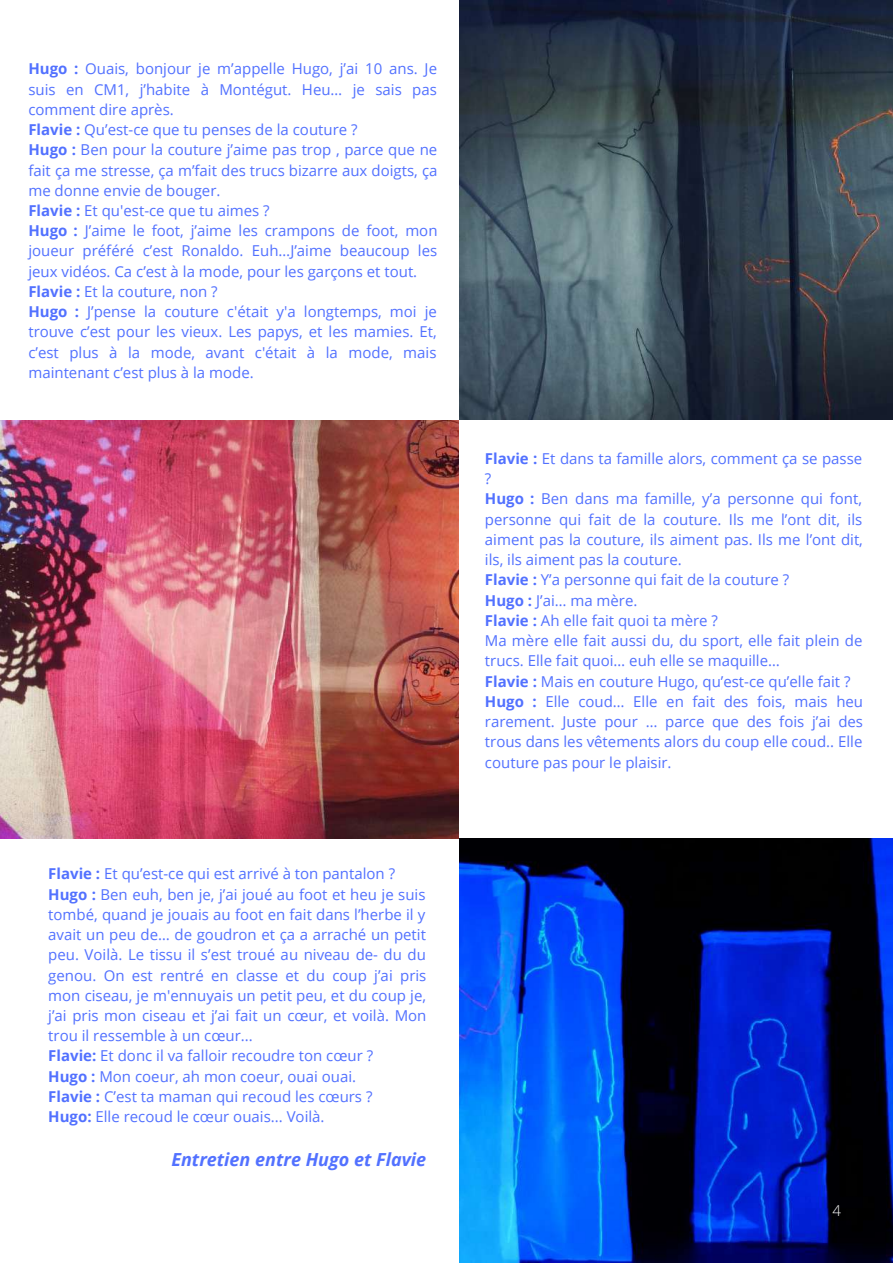
<style>
.page{position:relative;width:893px;height:1264px;background:#fff}
.page>*{position:absolute;margin:0;border:0;box-sizing:border-box;transform-origin:0 0}
.t1{font:italic 700 18px "Open Sans";color:#5271ff}
.t2{font:15px/20.2px "Open Sans";color:#5271ff}
.t3{font:300 15px "Open Sans";color:#fff}
.s1{font-weight:700}
</style>
<div class="page">
<img style="left:0;top:420px;width:459px;height:418px">
<img style="left:459px;top:0;width:433px;height:420px">
<img style="left:459px;top:839px;width:433px;height:423px">
<p class="t2" style="left:28px;top:58px;width:410px"><span class="s1">Hugo :</span> Ouais, bonjour je m’appelle Hugo, j’ai 10 ans. Je suis en CM1, j’habite à Montégut. Heu… je sais pas comment dire après.<br><span class="s1">Flavie :</span> Qu’est-ce que tu penses de la couture ?<br><span class="s1">Hugo :</span> Ben pour la couture j’aime pas trop , parce que ne fait ça me stresse, ça m’fait des trucs bizarre aux doigts, ça me donne envie de bouger.<br><span class="s1">Flavie :</span> Et qu'est-ce que tu aimes ?<br><span class="s1">Hugo :</span> J’aime le foot, j’aime les crampons de foot, mon joueur préféré c’est Ronaldo. Euh…J’aime beaucoup les jeux vidéos. Ca c’est à la mode, pour les garçons et tout.<br><span class="s1">Flavie :</span> Et la couture, non ?<br><span class="s1">Hugo :</span> J’pense la couture c'était y'a longtemps, moi je trouve c’est pour les vieux. Les papys, et les mamies. Et, c’est plus à la mode, avant c'était à la mode, mais maintenant c’est plus à la mode.</p>
<p class="t2" style="left:48px;top:863px;width:379px"><span class="s1">Flavie :</span> Et qu’est-ce qui est arrivé à ton pantalon ?<br><span class="s1">Hugo :</span> Ben euh, ben je, j’ai joué au foot et heu je suis tombé, quand je jouais au foot en fait dans l’herbe il y avait un peu de… de goudron et ça a arraché un petit peu. Voilà. Le tissu il s’est troué au niveau de- du du genou. On est rentré en classe et du coup j’ai pris mon ciseau, je m'ennuyais un petit peu, et du coup je, j’ai pris mon ciseau et j’ai fait un cœur, et voilà. Mon trou il ressemble à un cœur...<br><span class="s1">Flavie:</span> Et donc il va falloir recoudre ton cœur ?<br><span class="s1">Hugo :</span> Mon coeur, ah mon coeur, ouai ouai.<br><span class="s1">Flavie :</span> C’est ta maman qui recoud les cœurs ?<br><span class="s1">Hugo:</span> Elle recoud le cœur ouais... Voilà.</p>
<p class="t1" style="left:171px;top:1146px;width:256px">Entretien entre Hugo et Flavie</p>
<p class="t2" style="left:485px;top:448px;width:379px"><span class="s1">Flavie :</span> Et dans ta famille alors, comment ça se passe ?<br><span class="s1">Hugo :</span> Ben dans ma famille, y’a personne qui font, personne qui fait de la couture. Ils me l’ont dit, ils aiment pas la couture, ils aiment pas. Ils me l’ont dit, ils, ils aiment pas la couture.<br><span class="s1">Flavie :</span> Y’a personne qui fait de la couture ?<br><span class="s1">Hugo :</span> J’ai… ma mère.<br><span class="s1">Flavie :</span> Ah elle fait quoi ta mère ?<br>Ma mère elle fait aussi du, du sport, elle fait plein de trucs. Elle fait quoi… euh elle se maquille…<br><span class="s1">Flavie :</span> Mais en couture Hugo, qu’est-ce qu’elle fait ?<br><span class="s1">Hugo :</span> Elle coud… Elle en fait des fois, mais heu rarement. Juste pour … parce que des fois j’ai des trous dans les vêtements alors du coup elle coud.. Elle couture pas pour le plaisir.</p>
<p class="t3" style="left:832px;top:1200px;width:10px">4</p>
</div>
